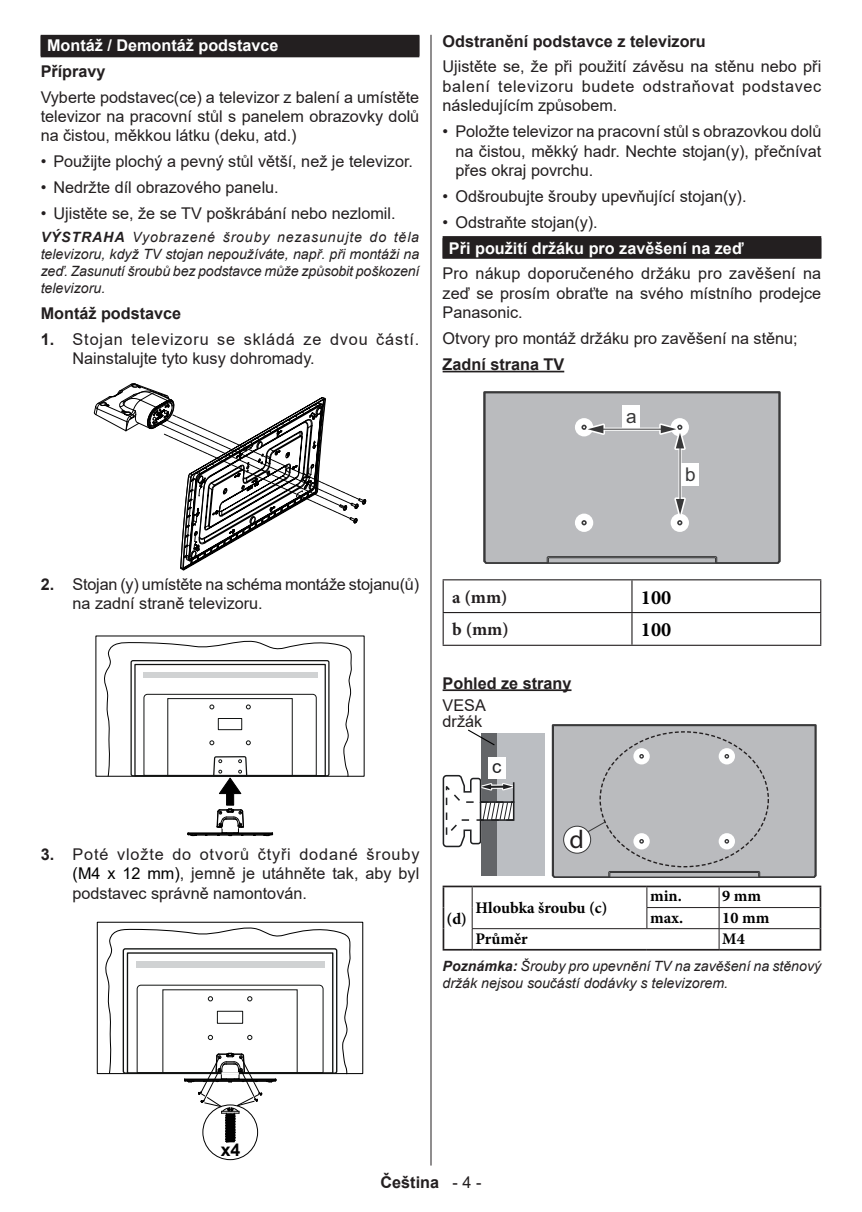
<style>
.page{position:relative;width:862px;height:1212px;background:#fff}
.page>*{position:absolute;margin:0;border:0;box-sizing:border-box;transform-origin:0 0}
.t1{font:25.65px "Myriad Pro";color:#231f20}
.t2{font:700 20.25px "Minion Pro";color:#000}
.t3{font:18.9px "Arial";color:#383839}
.t4{font:18.68px "Arial";color:#202123}
.t5{font:700 18px "Minion Pro";color:#231f20}
.t6{font:700 17.78px "Arial";color:#000}
.t7{font:16.2px/19.3px "Arial";color:#231f20;text-align:justify}
.t8{font:700 16.2px "Arial";color:#231f20}
.t9{font:16.2px/19.3px "Arial";letter-spacing:.055em;color:#231f20}
.t10{font:700 16.2px "Arial";color:#fff}
.t11{font:700 16.2px "Minion Pro";color:#000}
.t12{font:italic 14.17px/17.1px "Arial";color:#231f20}
.s1{font-weight:700}
.s2{color:#000}
.s3{font-weight:400}
</style>
<div class="page">
<hr style="left:430px;top:35px;width:1px;height:1130px;background:#231f20">
<div style="left:442px;top:236px;width:378px;height:23px;background:#231f20"></div>
<hr style="left:442px;top:371px;width:122px;height:1px;background:#231f20">
<hr style="left:442px;top:689px;width:129px;height:2px;background:#231f20">
<div style="left:484px;top:392px;width:295px;height:172px;background:#babbbe"></div>
<hr style="left:599px;top:428px;width:68px;height:3px;background:#fff">
<svg style="left:575px;top:421px;width:32px;height:16px"></svg>
<hr style="left:599px;top:429px;width:68px;height:1px;background:#383839">
<hr style="left:678px;top:442px;width:3px;height:58px;background:#fff">
<svg style="left:656px;top:421px;width:32px;height:31px"></svg>
<svg style="left:671px;top:495px;width:17px;height:32px"></svg>
<hr style="left:679px;top:442px;width:1px;height:58px;background:#383839">
<div style="left:622px;top:405px;width:18px;height:23px;background:#fff"></div>
<div style="left:681px;top:463px;width:18px;height:23px;background:#fff"></div>
<hr style="left:442px;top:579px;width:189px;height:1px;background:#231f20">
<hr style="left:442px;top:580px;width:1px;height:32px;background:#231f20">
<hr style="left:631px;top:579px;width:189px;height:1px;background:#231f20">
<hr style="left:631px;top:580px;width:1px;height:32px;background:#231f20">
<hr style="left:819px;top:580px;width:1px;height:32px;background:#231f20">
<hr style="left:442px;top:612px;width:189px;height:1px;background:#231f20">
<hr style="left:442px;top:613px;width:1px;height:32px;background:#231f20">
<hr style="left:631px;top:612px;width:189px;height:1px;background:#231f20">
<hr style="left:631px;top:613px;width:1px;height:32px;background:#231f20">
<hr style="left:819px;top:613px;width:1px;height:32px;background:#231f20">
<hr style="left:442px;top:645px;width:189px;height:1px;background:#231f20">
<hr style="left:631px;top:645px;width:189px;height:1px;background:#231f20">
<div style="left:481px;top:734px;width:63px;height:142px;background:#bbbec2"></div>
<div style="left:481px;top:734px;width:16px;height:142px;background:#636568"></div>
<svg style="left:442px;top:774px;width:73px;height:74px"></svg>
<hr style="left:512px;top:782px;width:2px;height:21px;background:#202123">
<div style="left:488px;top:757px;width:17px;height:22px;background:#fff"></div>
<svg style="left:468px;top:729px;width:27px;height:17px"></svg>
<svg style="left:551px;top:724px;width:265px;height:154px;background:#b5b5b8"></svg>
<div style="left:563px;top:826px;width:27px;height:27px;background:#fff;border-radius:50%"></div>
<div style="left:563px;top:826px;width:27px;height:27px;border:1px solid #383839;border-radius:50%"></div>
<hr style="left:442px;top:949px;width:30px;height:1px;background:#231f20">
<hr style="left:646px;top:907px;width:72px;height:1px;background:#231f20">
<svg style="left:646px;top:887px;width:1px;height:41px"></svg>
<hr style="left:718px;top:907px;width:101px;height:1px;background:#231f20">
<hr style="left:471px;top:928px;width:175px;height:1px;background:#231f20">
<svg style="left:471px;top:887px;width:1px;height:62px"></svg>
<hr style="left:646px;top:928px;width:72px;height:1px;background:#231f20">
<hr style="left:718px;top:928px;width:101px;height:1px;background:#231f20">
<svg style="left:718px;top:887px;width:1px;height:62px"></svg>
<hr style="left:442px;top:885px;width:30px;height:2px;background:#231f20">
<hr style="left:442px;top:887px;width:2px;height:20px;background:#231f20">
<hr style="left:442px;top:907px;width:2px;height:22px;background:#231f20">
<hr style="left:442px;top:929px;width:2px;height:20px;background:#231f20">
<hr style="left:472px;top:885px;width:174px;height:2px;background:#231f20">
<hr style="left:646px;top:885px;width:72px;height:2px;background:#231f20">
<hr style="left:718px;top:885px;width:102px;height:2px;background:#231f20">
<svg style="left:819px;top:887px;width:1px;height:62px"></svg>
<hr style="left:472px;top:949px;width:174px;height:1px;background:#231f20">
<hr style="left:646px;top:949px;width:72px;height:1px;background:#231f20">
<hr style="left:718px;top:949px;width:102px;height:1px;background:#231f20">
<div style="left:41px;top:35px;width:378px;height:22px;background:#231f20"></div>
<svg style="left:94px;top:384px;width:272px;height:187px"></svg>
<svg style="left:102px;top:640px;width:254px;height:196px"></svg>
<svg style="left:103px;top:927px;width:252px;height:216px"></svg>
<p class="t10" style="left:47px;top:34px;width:233px">Montáž / Demontáž podstavce</p>
<p class="t8" style="left:41px;top:60px;width:66px">Přípravy</p>
<p class="t7" style="left:41px;top:87px;width:380px">Vyberte podstavec(ce) a televizor z balení a umístěte televizor na pracovní stůl s panelem obrazovky dolů na čistou, měkkou látku (deku, atd.)</p>
<p class="t7" style="left:41px;top:152px;width:374px">• Použijte plochý a pevný stůl větší, než je televizor.</p>
<p class="t7" style="left:41px;top:178px;width:239px">• Nedržte díl obrazového panelu.</p>
<p class="t7" style="left:41px;top:203px;width:356px">• Ujistěte se, že se TV poškrábání nebo nezlomil.</p>
<p class="t12" style="left:41px;top:229px;width:380px;text-align:justify"><span class="s1">VÝSTRAHA</span> Vyobrazené šrouby nezasunujte do těla televizoru, když TV stojan nepoužíváte, např. při montáži na zeď. Zasunutí šroubů bez podstavce může způsobit poškození televizoru.</p>
<p class="t8" style="left:41px;top:302px;width:142px">Montáž podstavce</p>
<p class="t9" style="left:73px;top:330px;width:348px;text-indent:-32px"><span class="s1">1.</span> Stojan televizoru se skládá ze dvou částí.<br>Nainstalujte tyto kusy dohromady.</p>
<p class="t8" style="left:442px;top:30px;width:264px">Odstranění podstavce z televizoru</p>
<p class="t7" style="left:442px;top:57px;width:380px">Ujistěte se, že při použití závěsu na stěnu nebo při balení televizoru budete odstraňovat podstavec následujícím způsobem.</p>
<p class="t7" style="left:455px;top:122px;width:367px;text-indent:-13px">• Položte televizor na pracovní stůl s obrazovkou dolů na čistou, měkký hadr. Nechte stojan(y), přečnívat přes okraj povrchu.</p>
<p class="t7" style="left:442px;top:186px;width:305px">• Odšroubujte šrouby upevňující stojan(y).</p>
<p class="t7" style="left:442px;top:212px;width:157px">• Odstraňte stojan(y).</p>
<p class="t10" style="left:448px;top:236px;width:296px">Při použití držáku pro zavěšení na zeď</p>
<p class="t7" style="left:442px;top:264px;width:380px">Pro nákup doporučeného držáku pro zavěšení na zeď se prosím obraťte na svého místního prodejce Panasonic.</p>
<p class="t7" style="left:442px;top:329px;width:356px">Otvory pro montáž držáku pro zavěšení na stěnu;</p>
<p class="t8" style="left:442px;top:353px;width:123px">Zadní strana TV</p>
<p class="t3" style="left:625px;top:404px;width:12px">a</p>
<p class="t3" style="left:684px;top:462px;width:12px">b</p>
<p class="t7" style="left:73px;top:574px;width:348px;text-indent:-32px"><span class="s1">2.</span> Stojan (y) umístěte na schéma montáže stojanu(ů) na zadní straně televizoru.</p>
<p class="t7" style="left:73px;top:844px;width:348px;text-indent:-32px"><span class="s1">3.</span> Poté vložte do otvorů čtyři dodané šrouby <span class="s2">(M4 x 12 mm)</span>, jemně je utáhněte tak, aby byl podstavec správně namontován.</p>
<p class="t5" style="left:452px;top:584px;width:57px">a (mm)</p>
<p class="t2" style="left:640px;top:583px;width:32px">100</p>
<p class="t5" style="left:452px;top:617px;width:58px">b (mm)</p>
<p class="t2" style="left:640px;top:615px;width:32px">100</p>
<p class="t8" style="left:442px;top:671px;width:130px">Pohled ze strany</p>
<p class="t7" style="left:442px;top:697px;width:45px;line-height:15.8px">VESA držák</p>
<p class="t4" style="left:491px;top:754px;width:11px">c</p>
<h1 class="t1" style="left:569px;top:823px;width:16px">d</h1>
<p class="t11" style="left:446px;top:907px;width:22px">(d)</p>
<p class="t11" style="left:475px;top:897px;width:133px">Hloubka šroubu (c)</p>
<p class="t11" style="left:649px;top:885px;width:33px">min.</p>
<p class="t11" style="left:721px;top:885px;width:40px">9 mm</p>
<p class="t11" style="left:649px;top:906px;width:35px">max.</p>
<p class="t11" style="left:721px;top:906px;width:49px">10 mm</p>
<p class="t11" style="left:475px;top:927px;width:54px">Průměr</p>
<p class="t11" style="left:721px;top:927px;width:24px">M4</p>
<p class="t12" style="left:442px;top:958px;width:380px"><span class="s1">Poznámka:</span> Šrouby pro upevnění TV na zavěšení na stěnový držák nejsou součástí dodávky s televizorem.</p>
<p class="t6" style="left:221px;top:1137px;width:21px">x4</p>
<p class="t8" style="left:380px;top:1171px;width:102px">Čeština <span class="s3">- 4 -</span></p>
</div>
